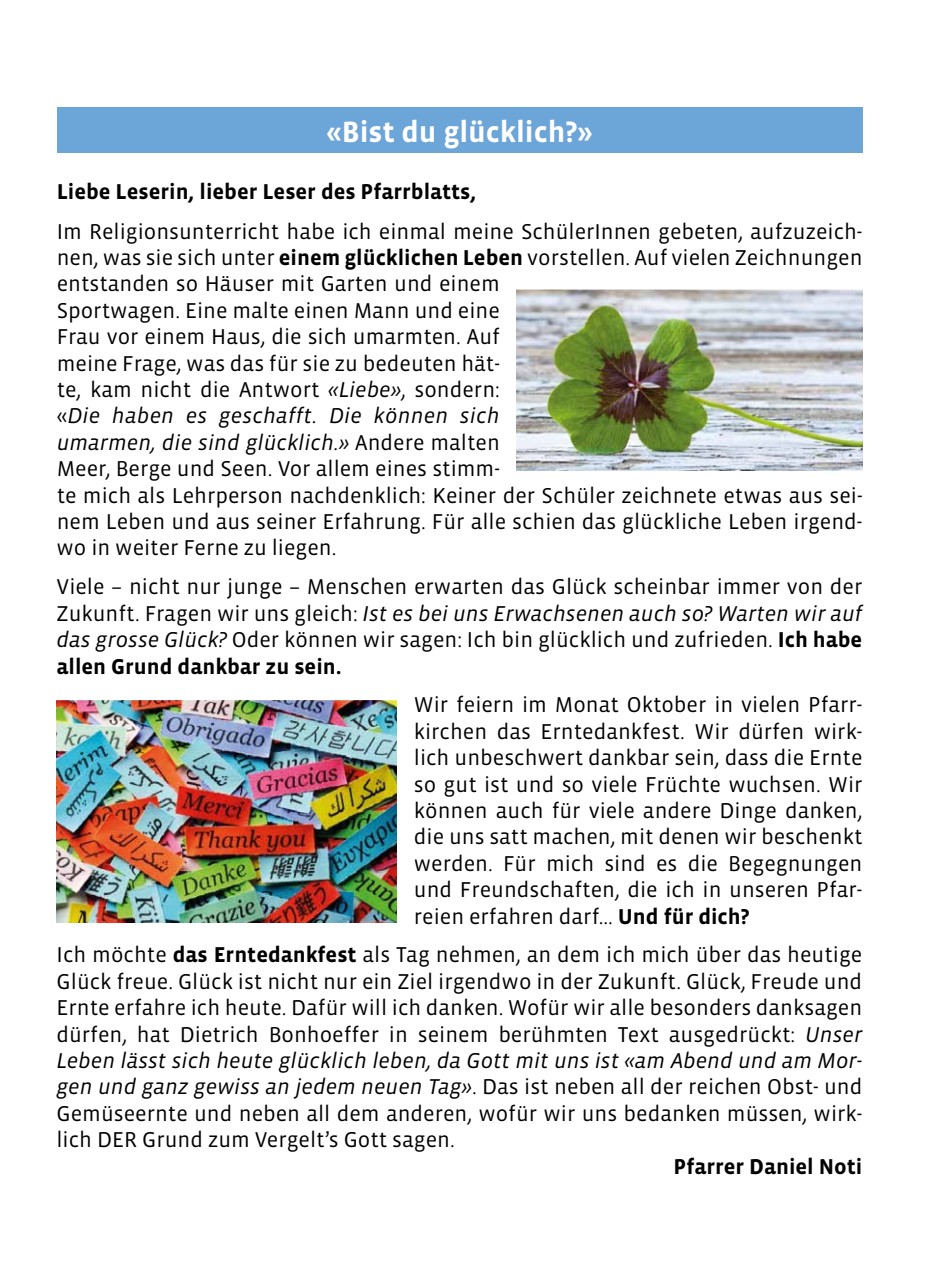
<style>
.page{position:relative;width:942px;height:1276px;background:#fff}
.page>*{position:absolute;margin:0;border:0;box-sizing:border-box;transform-origin:0 0}
.t1{font:700 30px "Vista Sans";color:#fff}
.t2{font:22px/26.4px "Vista Sans";color:#000;text-align:justify}
.t3{font:700 22px "Vista Sans";color:#000}
.s1{font-weight:700}
.s2{font-style:italic}
</style>
<div class="page">
<div style="left:57px;top:108px;width:805px;height:45px;background:#6ca5d8"></div>
<img style="left:516px;top:289px;width:346px;height:181px">
<img style="left:57px;top:700px;width:340px;height:222px">
<h1 class="t1" style="left:326px;top:117px;width:267px">«Bist du glücklich?»</h1>
<p class="t3" style="left:57px;top:180px;width:421px">Liebe Leserin, lieber Leser des Pfarrblatts,</p>
<p class="t2" style="left:57px;top:218px;width:807px;text-align:left">Im Religionsunterricht habe ich einmal meine SchülerInnen gebeten, aufzuzeich&shy;nen, was sie sich unter <span class="s1">einem glücklichen Leben</span> vorstellen. Auf vielen Zeichnungen entstanden so Häuser mit Garten und einem<br>Sportwagen. Eine malte einen Mann und eine<br>Frau vor einem Haus, die sich umarmten. Auf<br>meine Frage, was das für sie zu bedeuten hät-<br>te, kam nicht die Antwort <span class="s2">«Liebe»</span>, sondern:<br>«<span class="s2">Die haben es geschafft. Die können sich<br>umarmen, die sind glücklich.»</span> Andere malten<br>Meer, Berge und Seen. Vor allem eines stimm-<br>te mich als Lehrperson nachdenklich: Keiner der Schüler zeichnete etwas aus sei&shy;nem Leben und aus seiner Erfahrung. Für alle schien das glückliche Leben irgend&shy;wo in weiter Ferne zu liegen.</p>
<p class="t2" style="left:56px;top:574px;width:807px">Viele – nicht nur junge – Menschen erwarten das Glück scheinbar immer von der Zukunft. Fragen wir uns gleich: <span class="s2">Ist es bei uns Erwachsenen auch so? Warten wir auf das grosse Glück?</span> Oder können wir sagen: Ich bin glücklich und zufrieden. <span class="s1">Ich habe allen Grund dankbar zu sein.</span></p>
<p class="t2" style="left:413px;top:692px;width:450px">Wir feiern im Monat Oktober in vielen Pfarr&shy;kirchen das Erntedankfest. Wir dürfen wirk&shy;lich unbeschwert dankbar sein, dass die Ernte so gut ist und so viele Früchte wuchsen. Wir können auch für viele andere Dinge danken, die uns satt machen, mit denen wir beschenkt werden. Für mich sind es die Begegnungen und Freundschaften, die ich in unseren Pfar&shy;reien erfahren darf... <span class="s1">Und für dich?</span></p>
<p class="t2" style="left:56px;top:942px;width:807px">Ich möchte <span class="s1">das Erntedankfest</span> als Tag nehmen, an dem ich mich über das heutige Glück freue. Glück ist nicht nur ein Ziel irgendwo in der Zukunft. Glück, Freude und Ernte erfahre ich heute. Dafür will ich danken. Wofür wir alle besonders danksagen dürfen, hat Dietrich Bonhoeffer in seinem berühmten Text ausgedrückt: <span class="s2">Unser Leben lässt sich heute glücklich leben, da Gott mit uns ist «am Abend und am Mor&shy;gen und ganz gewiss an jedem neuen Tag»</span>. Das ist neben all der reichen Obst- und Gemüseernte und neben all dem anderen, wofür wir uns bedanken müssen, wirk&shy;lich DER Grund zum Vergelt’s Gott sagen.</p>
<p class="t3" style="left:673px;top:1155px;width:190px">Pfarrer Daniel Noti</p>
</div>
